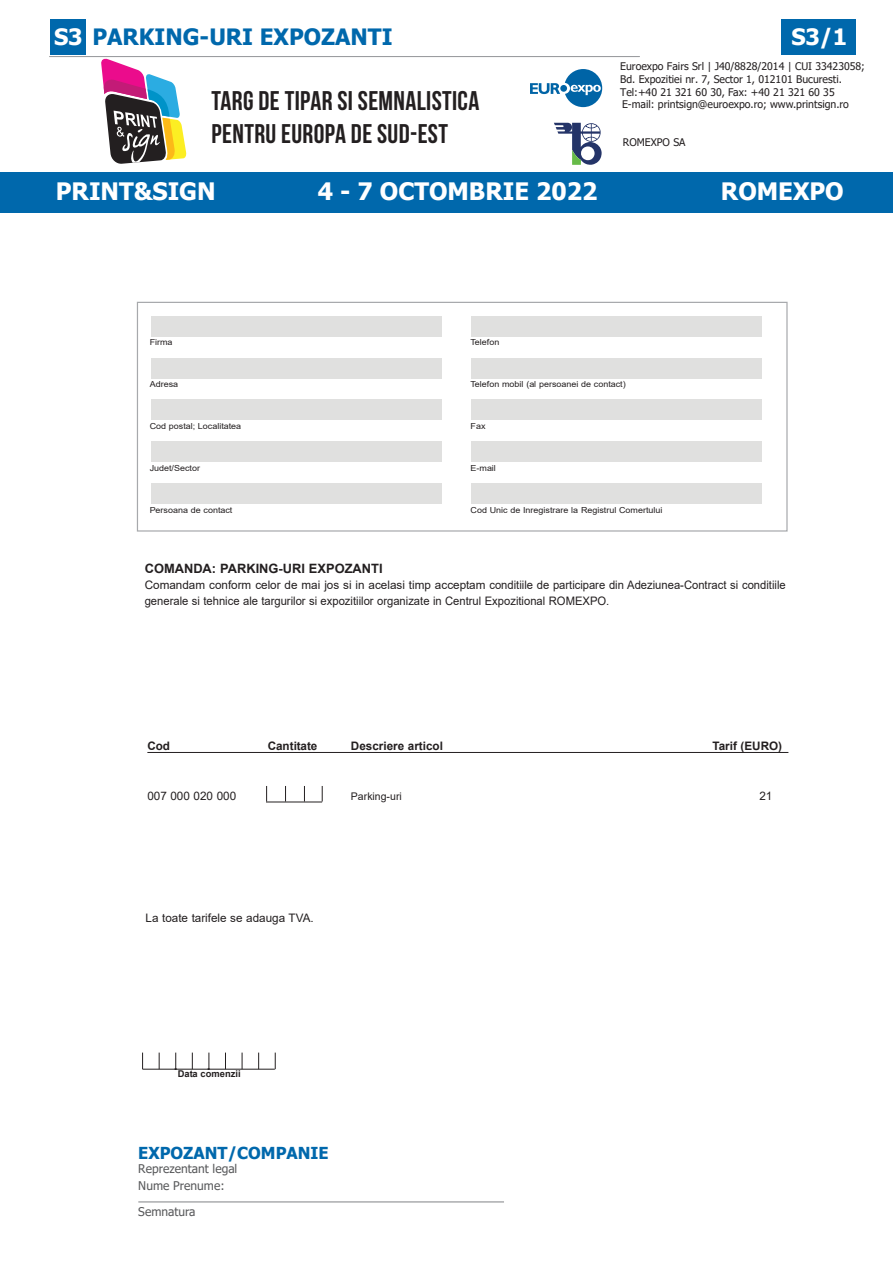
<style>
.page{position:relative;width:893px;height:1263px;background:#fff}
.page>*{position:absolute;margin:0;border:0;box-sizing:border-box;transform-origin:0 0}
.t1{font:700 27px/32.4px "Bebas Neue";letter-spacing:.015em;color:#231f20}
.t2{font:700 24px "Tahoma";color:#fff}
.t3{font:700 22.5px "Tahoma";color:#0068ac}
.t4{font:700 22.5px "Tahoma";color:#fff}
.t5{font:18.75px "Arial";color:#231f20}
.t6{font:700 16.5px "Tahoma";color:#0068ac}
.t7{font:700 12.9px "Arial";color:#231f20}
.t8{font:12px/16.8px "Tahoma";color:#58595b}
.t9{font:11.7px/15.9px "Arial";color:#231f20}
.t10{font:700 11.7px "Arial";color:#231f20}
.t11{font:10.5px/12.9px "Tahoma";color:#231f20}
.t12{font:10.5px "Arial";color:#231f20}
.t13{font:700 9.3px "Arial";color:#231f20}
.t14{font:8.25px "Arial";color:#231f20;scale:1.08 1}
.s1{color:#fff}
</style>
<div class="page">
<hr style="left:50px;top:56px;width:589px;height:1px;background:#939598">
<div style="left:50px;top:19px;width:36px;height:36px;background:#0068ac"></div>
<div style="left:782px;top:19px;width:74px;height:36px;background:#0068ac"></div>
<div style="left:137px;top:302px;width:651px;height:230px;border:1px solid #a7a9ac"></div>
<div style="left:472px;top:484px;width:290px;height:20px;background:#e0e0df"></div>
<div style="left:472px;top:442px;width:290px;height:20px;background:#e0e0df"></div>
<div style="left:472px;top:400px;width:290px;height:20px;background:#e0e0df"></div>
<div style="left:472px;top:358px;width:290px;height:20px;background:#e0e0df"></div>
<div style="left:472px;top:316px;width:290px;height:20px;background:#e0e0df"></div>
<div style="left:151px;top:484px;width:290px;height:20px;background:#e0e0df"></div>
<div style="left:151px;top:442px;width:290px;height:20px;background:#e0e0df"></div>
<div style="left:151px;top:400px;width:290px;height:20px;background:#e0e0df"></div>
<div style="left:151px;top:358px;width:290px;height:20px;background:#e0e0df"></div>
<div style="left:151px;top:316px;width:290px;height:20px;background:#e0e0df"></div>
<hr style="left:143px;top:1069px;width:132px;height:1px;background:#231f20">
<svg style="left:142px;top:1052px;width:1px;height:17px"></svg>
<svg style="left:159px;top:1052px;width:1px;height:17px"></svg>
<svg style="left:175px;top:1052px;width:1px;height:17px"></svg>
<svg style="left:192px;top:1052px;width:1px;height:17px"></svg>
<svg style="left:209px;top:1052px;width:1px;height:17px"></svg>
<svg style="left:225px;top:1052px;width:1px;height:17px"></svg>
<svg style="left:242px;top:1052px;width:1px;height:17px"></svg>
<svg style="left:258px;top:1052px;width:1px;height:17px"></svg>
<svg style="left:275px;top:1052px;width:1px;height:17px"></svg>
<hr style="left:147px;top:752px;width:641px;height:1px;background:#231f20">
<svg style="left:266px;top:786px;width:1px;height:15px"></svg>
<svg style="left:285px;top:786px;width:1px;height:15px"></svg>
<svg style="left:304px;top:786px;width:1px;height:15px"></svg>
<svg style="left:322px;top:786px;width:1px;height:15px"></svg>
<hr style="left:266px;top:802px;width:56px;height:1px;background:#231f20">
<div style="left:0;top:172px;width:893px;height:41px;background:#0068ac"></div>
<svg style="left:101px;top:58px;width:86px;height:106px"></svg>
<svg style="left:530px;top:69px;width:72px;height:38px"></svg>
<div style="left:560px;top:85px;width:7px;height:7px;background:#0064a6;border-radius:50%"></div>
<svg style="left:554px;top:123px;width:48px;height:42px"></svg>
<hr style="left:138px;top:1202px;width:366px;height:1px;background:#808285">
<h3 class="t3" style="left:54px;top:21px;width:340px"><span class="s1">S3</span> PARKING-URI EXPOZANTI</h3>
<h3 class="t4" style="left:791px;top:21px;width:57px">S3/1</h3>
<h1 class="t1" style="left:212px;top:84px;width:269px">TARG DE TIPAR SI SEMNALISTICA<br>PENTRU EUROPA DE SUD-EST</h1>
<p class="t11" style="left:620px;top:61px;width:246px">Euroexpo Fairs Srl | J40/8828/2014 | CUI 33423058;<br>Bd. Expozitiei nr. 7, Sector 1, 012101 Bucuresti.<br>Tel:+40 21 321 60 30, Fax: +40 21 321 60 35</p>
<p class="t11" style="left:622px;top:98px;width:228px">E-mail: printsign@euroexpo.ro; www.printsign.ro</p>
<p class="t11" style="left:623px;top:137px;width:64px">ROMEXPO SA</p>
<h2 class="t2" style="left:56px;top:175px;width:161px">PRINT&amp;SIGN</h2>
<h2 class="t2" style="left:318px;top:175px;width:281px">4 - 7 OCTOMBRIE 2022</h2>
<h2 class="t2" style="left:721px;top:175px;width:124px">ROMEXPO</h2>
<p class="t14" style="left:150px;top:337px;width:23px">Firma</p>
<p class="t14" style="left:150px;top:379px;width:28px">Adresa</p>
<p class="t14" style="left:150px;top:421px;width:86px">Cod postal; Localitatea</p>
<p class="t14" style="left:150px;top:462px;width:48px">Judet/Sector</p>
<p class="t14" style="left:150px;top:504px;width:78px">Persoana de contact</p>
<p class="t14" style="left:471px;top:337px;width:28px">Telefon</p>
<p class="t14" style="left:471px;top:379px;width:145px">Telefon mobil (al persoanei de contact)</p>
<p class="t14" style="left:471px;top:421px;width:15px">Fax</p>
<p class="t14" style="left:471px;top:462px;width:25px">E-mail</p>
<p class="t14" style="left:471px;top:504px;width:179px">Cod Unic de Inregistrare la Registrul Comertului</p>
<p class="t7" style="left:145px;top:560px;width:239px">COMANDA: PARKING-URI EXPOZANTI</p>
<p class="t9" style="left:145px;top:577px;width:642px">Comandam conform celor de mai jos si in acelasi timp acceptam conditiile de participare din Adeziunea-Contract si conditiile generale si tehnice ale targurilor si expozitiilor organizate in Centrul Expozitional ROMEXPO.</p>
<p class="t10" style="left:147px;top:737px;width:24px">Cod</p>
<p class="t10" style="left:268px;top:737px;width:51px">Cantitate</p>
<p class="t10" style="left:351px;top:737px;width:94px">Descriere articol</p>
<p class="t10" style="left:712px;top:737px;width:71px">Tarif (EURO)</p>
<p class="t9" style="left:147px;top:788px;width:90px">007 000 020 000</p>
<p class="t12" style="left:351px;top:789px;width:52px">Parking-uri</p>
<p class="t9" style="left:759px;top:788px;width:15px">21</p>
<p class="t9" style="left:146px;top:909px;width:170px">La toate tarifele se adauga TVA.</p>
<h3 class="t5" style="left:173px;top:1050px;width:7px">.</h3>
<h3 class="t5" style="left:206px;top:1050px;width:7px">.</h3>
<p class="t13" style="left:178px;top:1067px;width:64px">Data comenzii</p>
<h3 class="t6" style="left:138px;top:1141px;width:192px">EXPOZANT/COMPANIE</h3>
<p class="t8" style="left:138px;top:1161px;width:101px">Reprezentant legal<br>Nume Prenume:</p>
<p class="t8" style="left:138px;top:1203px;width:59px">Semnatura</p>
</div>
